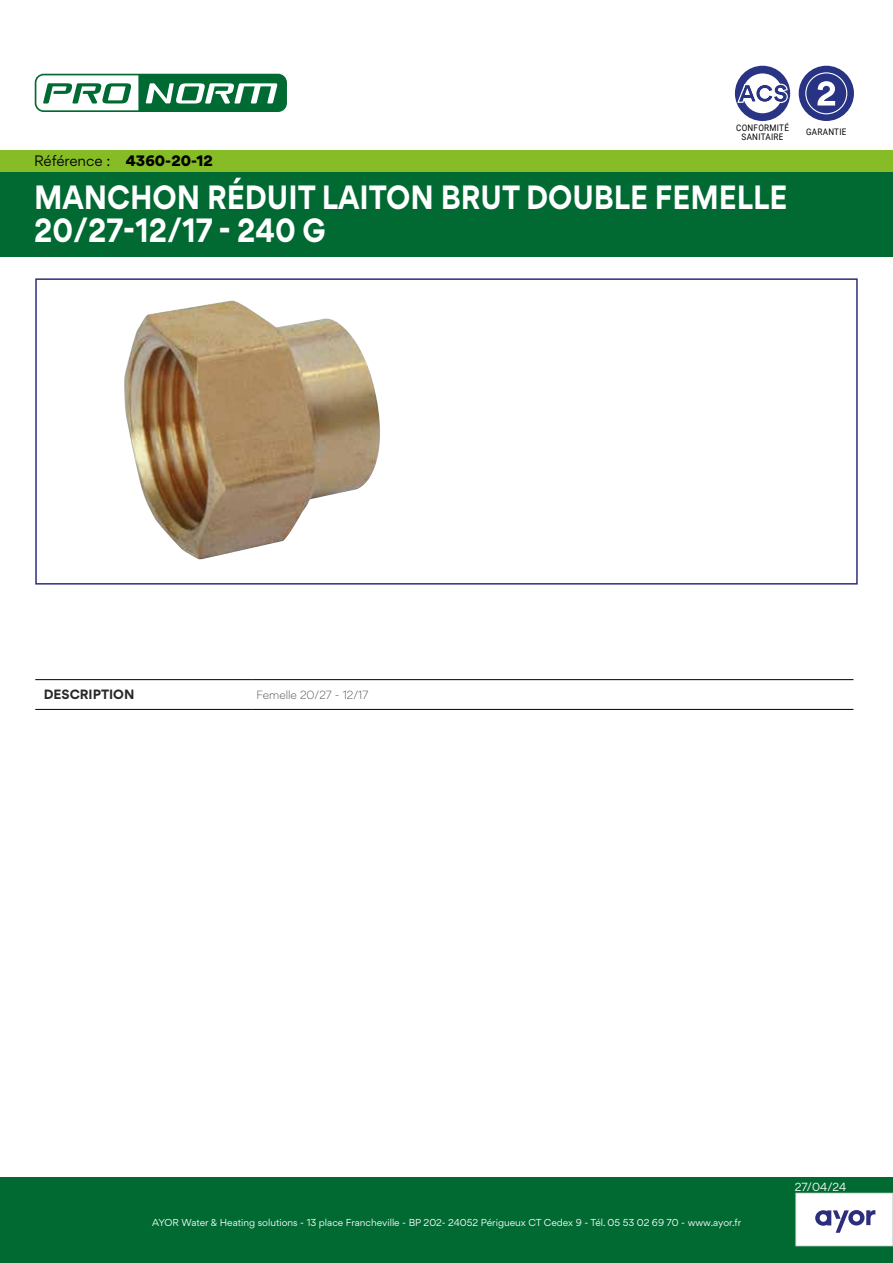
<style>
.page{position:relative;width:893px;height:1263px;background:#fff}
.page>*{position:absolute;margin:0;border:0;box-sizing:border-box;transform-origin:0 0}
.t1{font:700 30px/33px "Gordita";color:#fff;scale:.9 1}
.t2{font:13.5px "Gordita";letter-spacing:-.005em;color:#000}
.t3{font:700 12px "Gordita";color:#282827}
.t4{font:300 10.5px "Gordita";color:#282827}
.t5{font:10.5px "Gordita";color:#fff}
.t6{font:9px "Gordita";color:#fff}
.t7{font:9px/9px "Roboto";letter-spacing:.035em;color:#000;text-align:center;scale:.9 1}
.s1{font-weight:900}
</style>
<div class="page">
<div style="left:0;top:1178px;width:893px;height:85px;background:#006a32"></div>
<div style="left:796px;top:1193px;width:97px;height:53px;background:#fff"></div>
<div style="left:795px;top:1193px;width:98px;height:53px;border:1px solid #dadada"></div>
<img style="left:124px;top:301px;width:256px;height:259px">
<div style="left:0;top:171px;width:893px;height:85px;background:#006a32"></div>
<div style="left:35px;top:278px;width:823px;height:307px;border:2px solid #2d2d7e"></div>
<svg style="left:815px;top:1210px;width:60px;height:23px"></svg>
<div style="left:0;top:150px;width:893px;height:21px;background:#86bc25"></div>
<div style="left:735px;top:66px;width:55px;height:55px;background:#293584;border-radius:50%"></div>
<div style="left:743px;top:73px;width:39px;height:40px;background:#fff;border-radius:50%"></div>
<svg style="left:737px;top:84px;width:51px;height:19px"></svg>
<div style="left:799px;top:66px;width:55px;height:55px;background:#293384;border-radius:50%"></div>
<svg style="left:805px;top:72px;width:42px;height:42px"></svg>
<svg style="left:34px;top:73px;width:253px;height:39px"></svg>
<hr style="left:35px;top:679px;width:217px;height:1px;background:#000">
<hr style="left:252px;top:679px;width:601px;height:1px;background:#000">
<hr style="left:35px;top:709px;width:217px;height:1px;background:#000">
<hr style="left:252px;top:709px;width:601px;height:1px;background:#000">
<h2 class="t2" style="left:34px;top:151px;width:180px">Référence : <span class="s1">4360-20-12</span></h2>
<p class="t7" style="left:736px;top:122px;width:60px">CONFORMITÉ<br>SANITAIRE</p>
<p class="t7" style="left:806px;top:127px;width:46px">GARANTIE</p>
<h1 class="t1" style="left:34px;top:181px;width:838px">MANCHON RÉDUIT LAITON BRUT DOUBLE FEMELLE<br>20/27-12/17 - 240 G</h1>
<h3 class="t3" style="left:44px;top:685px;width:92px">DESCRIPTION</h3>
<p class="t4" style="left:256px;top:687px;width:113px">Femelle 20/27 - 12/17</p>
<p class="t6" style="left:152px;top:1216px;width:590px">AYOR Water &amp; Heating solutions - 13 place Francheville - BP 202- 24052 Périgueux CT Cedex 9 - Tél. 05 53 02 69 70 - www.ayor.fr</p>
<p class="t5" style="left:795px;top:1179px;width:53px">27/04/24</p>
</div>
